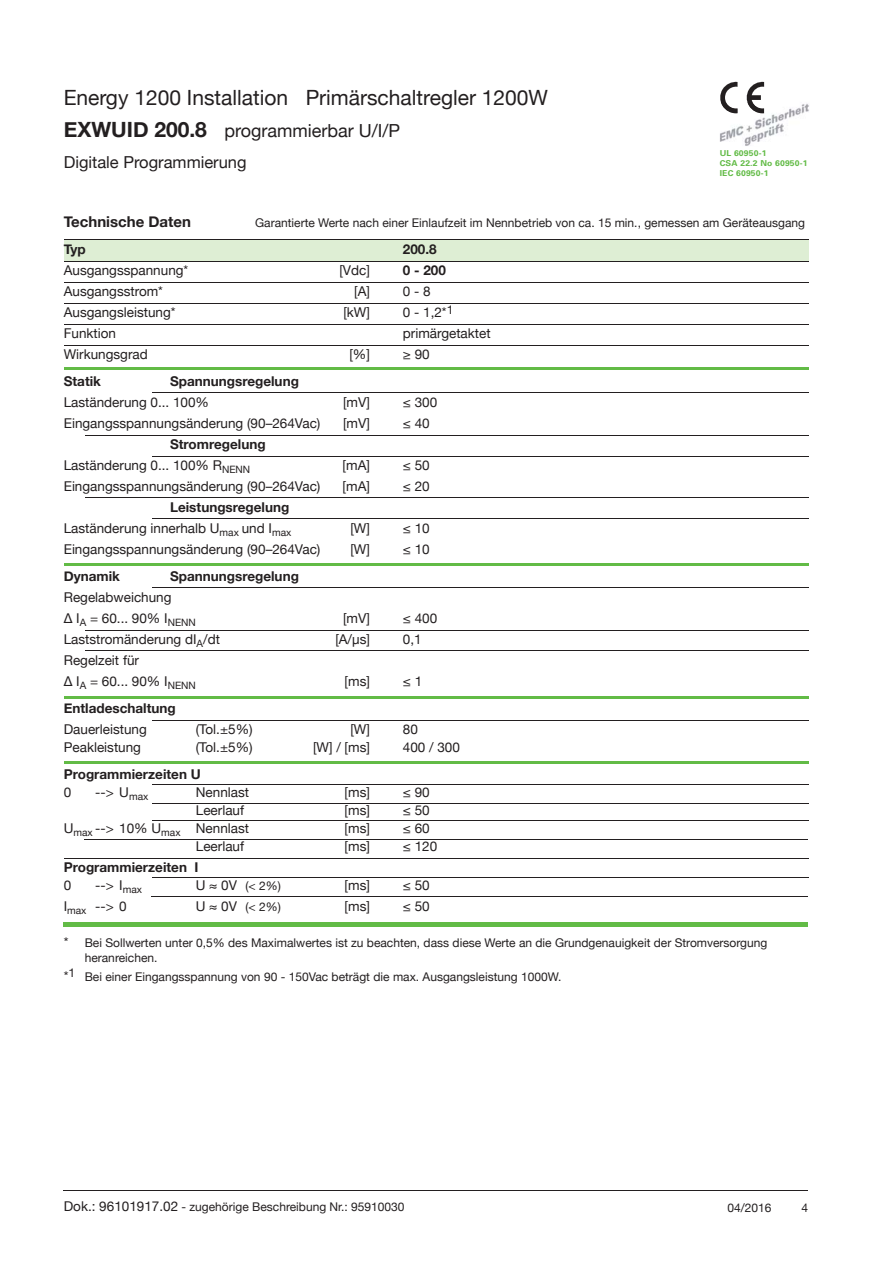
<style>
.page{position:relative;width:893px;height:1263px;background:#fff}
.page>*{position:absolute;margin:0;border:0;box-sizing:border-box;transform-origin:0 0}
.t1{font:21px "Helvetica Neue";color:#231f20}
.t2{font:18px "Helvetica Neue";color:#231f20}
.t3{font:16.5px "Helvetica Neue";color:#231f20}
.t4{font:700 15px "Helvetica Neue";color:#231f20}
.t5{font:13.5px/21px "Helvetica Neue";color:#231f20}
.t6{font:700 13.5px "Helvetica Neue";color:#231f20}
.t7{font:12px/14.4px "Helvetica Neue";color:#231f20}
.t8{font:700 8.1px/10.4px "Univers LT";letter-spacing:.02em;color:#62bb46;scale:1.05 1}
.s1{font-weight:700;font-size:21px}
.s2{font-weight:700}
.s3{font-size:13.5px}
</style>
<div class="page">
<hr style="left:64px;top:1191px;width:744px;height:1px;background:#231f20">
<svg style="left:720px;top:81px;width:17px;height:21px"></svg>
<svg style="left:746px;top:81px;width:18px;height:21px"></svg>
<img style="left:720px;top:103px;width:89px;height:43px">
<img style="left:720px;top:102px;width:17px;height:11px">
<img style="left:747px;top:102px;width:17px;height:11px">
<hr style="left:152px;top:804px;width:656px;height:1px;background:#231f20">
<div style="left:64px;top:240px;width:744px;height:21px;background:#deeed4"></div>
<hr style="left:64px;top:367px;width:744px;height:3px;background:#62bb46">
<hr style="left:64px;top:563px;width:744px;height:3px;background:#62bb46">
<hr style="left:64px;top:761px;width:744px;height:3px;background:#62bb46">
<hr style="left:64px;top:261px;width:744px;height:1px;background:#231f20">
<hr style="left:64px;top:239px;width:744px;height:1px;background:#231f20">
<hr style="left:64px;top:282px;width:744px;height:1px;background:#231f20">
<hr style="left:64px;top:303px;width:744px;height:1px;background:#231f20">
<hr style="left:64px;top:325px;width:744px;height:1px;background:#231f20">
<hr style="left:152px;top:392px;width:656px;height:1px;background:#231f20">
<hr style="left:85px;top:435px;width:723px;height:1px;background:#231f20">
<hr style="left:85px;top:498px;width:723px;height:1px;background:#231f20">
<hr style="left:152px;top:518px;width:656px;height:1px;background:#231f20">
<hr style="left:152px;top:588px;width:656px;height:1px;background:#231f20">
<hr style="left:85px;top:651px;width:723px;height:1px;background:#231f20">
<hr style="left:152px;top:784px;width:656px;height:1px;background:#231f20">
<hr style="left:85px;top:630px;width:723px;height:1px;background:#231f20">
<hr style="left:64px;top:858px;width:744px;height:1px;background:#231f20">
<hr style="left:64px;top:345px;width:744px;height:1px;background:#231f20">
<hr style="left:152px;top:456px;width:656px;height:1px;background:#231f20">
<hr style="left:64px;top:696px;width:744px;height:3px;background:#62bb46">
<hr style="left:63px;top:923px;width:745px;height:4px;background:#62bb46">
<hr style="left:152px;top:877px;width:656px;height:1px;background:#231f20">
<hr style="left:152px;top:720px;width:656px;height:1px;background:#231f20">
<hr style="left:85px;top:839px;width:723px;height:1px;background:#231f20">
<hr style="left:152px;top:820px;width:656px;height:1px;background:#231f20">
<hr style="left:151px;top:897px;width:657px;height:1px;background:#231f20">
<h1 class="t1" style="left:64px;top:85px;width:486px">Energy 1200 Installation Primärschaltregler 1200W</h1>
<h2 class="t2" style="left:64px;top:119px;width:338px"><span class="s1">EXWUID 200.8</span> programmierbar U/I/P</h2>
<p class="t3" style="left:64px;top:152px;width:184px">Digitale Programmierung</p>
<p class="t8" style="left:719px;top:148px;width:85px">UL 60950-1<br>CSA 22.2 No 60950-1<br>IEC 60950-1</p>
<p class="t4" style="left:64px;top:213px;width:129px">Technische Daten</p>
<p class="t7" style="left:255px;top:216px;width:551px">Garantierte Werte nach einer Einlaufzeit im Nennbetrieb von ca. 15 min., gemessen am Geräteausgang</p>
<p class="t6" style="left:64px;top:241px;width:24px">Typ</p>
<p class="t6" style="left:403px;top:241px;width:35px">200.8</p>
<p class="t5" style="left:64px;top:260px;width:126px">Ausgangsspannung*</p>
<p class="t5" style="left:339px;top:260px;width:32px">[Vdc]</p>
<p class="t6" style="left:403px;top:262px;width:45px">0 - 200</p>
<p class="t5" style="left:64px;top:281px;width:101px">Ausgangsstrom*</p>
<p class="t5" style="left:354px;top:281px;width:17px">[A]</p>
<p class="t5" style="left:403px;top:281px;width:29px">0 - 8</p>
<p class="t5" style="left:64px;top:302px;width:113px">Ausgangsleistung*</p>
<p class="t5" style="left:343px;top:302px;width:28px">[kW]</p>
<p class="t5" style="left:403px;top:302px;width:52px">0 - 1,2*<sup>1</sup></p>
<p class="t5" style="left:64px;top:323px;width:54px">Funktion</p>
<p class="t5" style="left:403px;top:323px;width:89px">primärgetaktet</p>
<p class="t5" style="left:64px;top:344px;width:86px">Wirkungsgrad</p>
<p class="t5" style="left:349px;top:344px;width:22px">[%]</p>
<p class="t5" style="left:403px;top:344px;width:28px">≥ 90</p>
<p class="t6" style="left:64px;top:373px;width:39px">Statik</p>
<p class="t6" style="left:170px;top:373px;width:130px">Spannungsregelung</p>
<p class="t5" style="left:64px;top:392px;width:147px">Laständerung 0... 100%</p>
<p class="t5" style="left:343px;top:392px;width:28px">[mV]</p>
<p class="t5" style="left:403px;top:392px;width:36px">≤ 300</p>
<p class="t5" style="left:64px;top:413px;width:258px">Eingangsspannungsänderung (90–264Vac)</p>
<p class="t5" style="left:343px;top:413px;width:28px">[mV]</p>
<p class="t5" style="left:403px;top:413px;width:28px">≤ 40</p>
<p class="t5" style="left:64px;top:434px;width:203px;text-indent:106px"><span class="s2">Stromregelung<br></span>Laständerung 0... 100% R<sub>NENN</sub></p>
<p class="t5" style="left:342px;top:455px;width:29px">[mA]</p>
<p class="t5" style="left:403px;top:455px;width:28px">≤ 50</p>
<p class="t5" style="left:64px;top:476px;width:258px">Eingangsspannungsänderung (90–264Vac)</p>
<p class="t5" style="left:342px;top:476px;width:29px">[mA]</p>
<p class="t5" style="left:403px;top:476px;width:28px">≤ 20</p>
<p class="t5" style="left:64px;top:497px;width:229px;text-align:right"><span class="s2">Leistungsregelung<br></span>Laständerung innerhalb U<sub>max</sub> und I<sub>max</sub></p>
<p class="t5" style="left:350px;top:518px;width:21px">[W]</p>
<p class="t5" style="left:403px;top:518px;width:28px">≤ 10</p>
<p class="t5" style="left:64px;top:539px;width:258px">Eingangsspannungsänderung (90–264Vac)</p>
<p class="t5" style="left:350px;top:539px;width:21px">[W]</p>
<p class="t5" style="left:403px;top:539px;width:28px">≤ 10</p>
<p class="t6" style="left:64px;top:568px;width:58px">Dynamik</p>
<p class="t6" style="left:170px;top:568px;width:130px">Spannungsregelung</p>
<p class="t5" style="left:64px;top:587px;width:134px">Regelabweichung<br>∆ I<sub>A</sub> = 60... 90% I<sub>NENN</sub></p>
<p class="t5" style="left:343px;top:608px;width:28px">[mV]</p>
<p class="t5" style="left:403px;top:608px;width:36px">≤ 400</p>
<p class="t5" style="left:64px;top:629px;width:158px">Laststromänderung dI<sub>A</sub>/dt</p>
<p class="t5" style="left:335px;top:629px;width:36px">[A/μs]</p>
<p class="t5" style="left:403px;top:629px;width:20px">0,1</p>
<p class="t5" style="left:64px;top:650px;width:134px">Regelzeit für<br>∆ I<sub>A</sub> = 60... 90% I<sub>NENN</sub></p>
<p class="t5" style="left:344px;top:671px;width:27px">[ms]</p>
<p class="t5" style="left:403px;top:671px;width:21px">≤ 1</p>
<p class="t6" style="left:64px;top:700px;width:113px">Entladeschaltung</p>
<p class="t5" style="left:64px;top:719px;width:85px">Dauerleistung</p>
<p class="t5" style="left:196px;top:719px;width:58px">(Tol.±5%)</p>
<p class="t5" style="left:350px;top:719px;width:21px">[W]</p>
<p class="t5" style="left:403px;top:719px;width:17px">80</p>
<p class="t5" style="left:64px;top:737px;width:79px">Peakleistung</p>
<p class="t5" style="left:196px;top:737px;width:58px">(Tol.±5%)</p>
<p class="t5" style="left:313px;top:737px;width:58px">[W] / [ms]</p>
<p class="t5" style="left:403px;top:737px;width:59px">400 / 300</p>
<p class="t6" style="left:64px;top:766px;width:138px">Programmierzeiten U</p>
<p class="t5" style="left:64px;top:782px;width:9px">0</p>
<p class="t5" style="left:95px;top:782px;width:55px">--&gt; U<sub>max</sub></p>
<p class="t5" style="left:196px;top:782px;width:55px">Nennlast</p>
<p class="t5" style="left:344px;top:782px;width:27px">[ms]</p>
<p class="t5" style="left:403px;top:782px;width:28px">≤ 90</p>
<p class="t5" style="left:196px;top:800px;width:50px">Leerlauf</p>
<p class="t5" style="left:344px;top:800px;width:27px">[ms]</p>
<p class="t5" style="left:403px;top:800px;width:28px">≤ 50</p>
<p class="t5" style="left:64px;top:818px;width:187px">U<sub>max</sub> --&gt; 10% U<sub>max</sub> Nennlast</p>
<p class="t5" style="left:344px;top:818px;width:27px">[ms]</p>
<p class="t5" style="left:403px;top:818px;width:28px">≤ 60</p>
<p class="t5" style="left:196px;top:836px;width:50px">Leerlauf</p>
<p class="t5" style="left:344px;top:836px;width:27px">[ms]</p>
<p class="t5" style="left:403px;top:836px;width:36px">≤ 120</p>
<p class="t6" style="left:64px;top:859px;width:136px">Programmierzeiten I</p>
<p class="t5" style="left:64px;top:875px;width:9px">0</p>
<p class="t5" style="left:95px;top:875px;width:48px">--&gt; I<sub>max</sub></p>
<p class="t7" style="left:196px;top:879px;width:86px"><span class="s3">U ≈ 0V</span> (&lt; 2%)</p>
<p class="t5" style="left:344px;top:875px;width:27px">[ms]</p>
<p class="t5" style="left:403px;top:875px;width:28px">≤ 50</p>
<p class="t5" style="left:64px;top:896px;width:65px">I<sub>max</sub> --&gt; 0</p>
<p class="t7" style="left:196px;top:900px;width:86px"><span class="s3">U ≈ 0V</span> (&lt; 2%)</p>
<p class="t5" style="left:344px;top:896px;width:27px">[ms]</p>
<p class="t5" style="left:403px;top:896px;width:28px">≤ 50</p>
<p class="t7" style="left:85px;top:936px;width:684px;text-indent:-21px"><span class="s3">*</span> Bei Sollwerten unter 0,5% des Maximalwertes ist zu beachten, dass diese Werte an die Grundgenauigkeit der Stromversorgung heranreichen.</p>
<p class="t7" style="left:64px;top:970px;width:499px"><span class="s3">*</span><sup>1</sup> Bei einer Eingangsspannung von 90 - 150Vac beträgt die max. Ausgangsleistung 1000W.</p>
<p class="t7" style="left:64px;top:1199px;width:342px"><span class="s3">Dok.: 96101917.02</span> - zugehörige Beschreibung Nr.: 95910030</p>
<p class="t7" style="left:727px;top:1200px;width:46px">04/2016</p>
<p class="t7" style="left:801px;top:1200px;width:8px">4</p>
</div>
